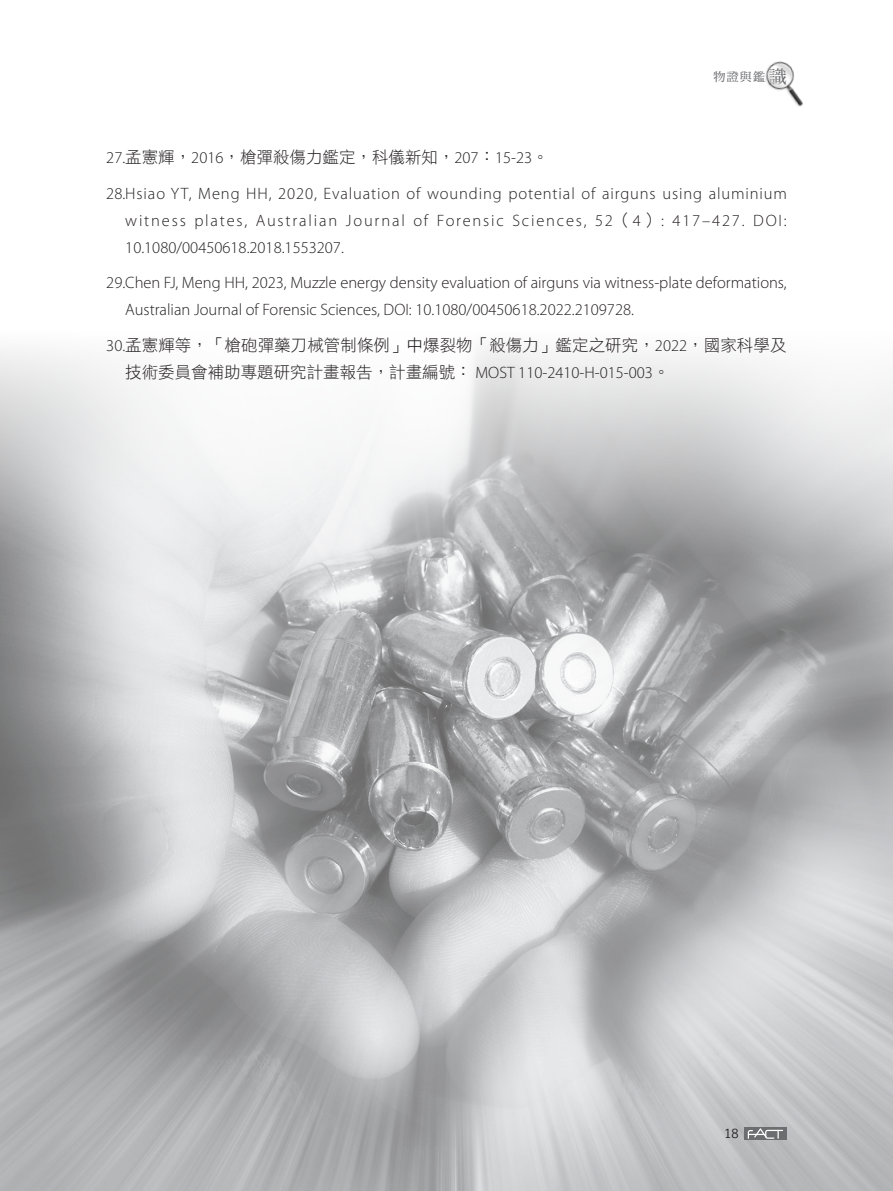
<style>
.page{position:relative;width:893px;height:1191px;background:#fff}
.page>*{position:absolute;margin:0;border:0;box-sizing:border-box;transform-origin:0 0}
.內文-齊頭{font:300 16.5px/27px "Myriad Pro";color:#231f20;text-align:justify}
.內文-齊頭-2{font:16.5px/27px "DF Hei Std W3";color:#231f20}
.t1{font:12px "DF Ming Std W7";color:#6c6d70}
.t2{font:12px "Euphemia UCAS";color:#231f20}
.s1{font-size:18px}
.s2{font-family:"Myriad Pro";font-weight:300}
.s3{font-family:"DF Hei Std W3";font-weight:400}
</style>
<div class="page">
<img style="left:0;top:348px;width:893px;height:843px">
<svg style="left:744px;top:1127px;width:43px;height:13px"></svg>
<svg style="left:748px;top:1128px;width:35px;height:10px"></svg>
<img style="left:765px;top:61px;width:38px;height:46px">
<p class="t1" style="left:713px;top:70px;width:75px">物證與鑑<span class="s1">識</span></p>
<p class="內文-齊頭-2" style="left:106px;top:143px;width:444px"><span class="s2">27.</span>孟憲輝，<span class="s2">2016</span>，槍彈殺傷力鑑定，科儀新知，<span class="s2">207</span>：<span class="s2">15-23</span>。</p>
<p class="內文-齊頭" style="left:125px;top:179px;width:663px;text-indent:-19px">28. Hsiao YT, Meng HH, 2020, Evaluation of wounding potential of airguns using aluminium witness plates, Australian Journal of Forensic Sciences, 52<span class="s3">（</span>4<span class="s3">）</span>: 417–427. DOI:<br>10.1080/00450618.2018.1553207.</p>
<p class="內文-齊頭" style="left:125px;top:269px;width:663px;text-indent:-19px">29. Chen FJ, Meng HH, 2023, Muzzle energy density evaluation of airguns via witness-plate deformations,<br>Australian Journal of Forensic Sciences, DOI: 10.1080/00450618.2022.2109728.</p>
<p class="內文-齊頭-2" style="left:125px;top:331px;width:663px;text-indent:-19px"><span class="s2">30.</span> 孟憲輝等，「槍砲彈藥刀械管制條例」中爆裂物「殺傷力」鑑定之研究，<span class="s2">2022</span>，國家科學及技術委員會補助專題研究計畫報告，計畫編號： <span class="s2">MOST 110-2410-H-015-003</span>。</p>
<p class="t2" style="left:724px;top:1125px;width:15px">18</p>
</div>
